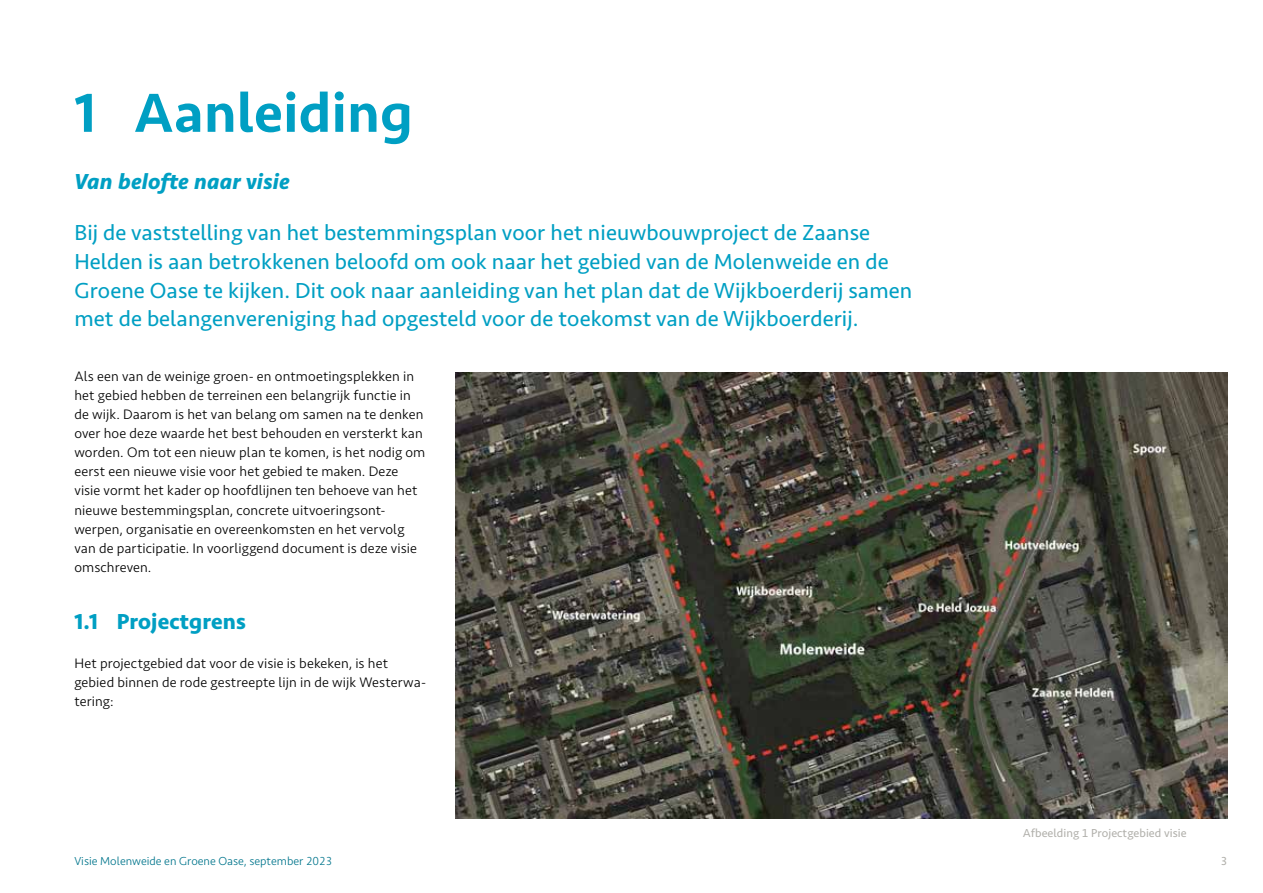
<style>
.page{position:relative;width:1263px;height:893px;background:#fff}
.page>*{position:absolute;margin:0;border:0;box-sizing:border-box;transform-origin:0 0}
.t1{font:500 57px "Seravek";letter-spacing:.005em;color:#009fc3}
.t2{font:22.5px/28.7px "Seravek";letter-spacing:.005em;color:#009fc3}
.t3{font:italic 700 22.5px "Seravek";letter-spacing:.005em;color:#009fc3}
.t4{font:700 22.5px "Seravek";color:#009fc3}
.t5{font:300 14.25px/19.2px "Seravek";letter-spacing:.01em;color:#000}
.t6{font:300 12px "Seravek";color:#00758c}
.t7{font:12px "Seravek";letter-spacing:.005em;color:#b2b1ac}
</style>
<div class="page">
<img style="left:455px;top:372px;width:773px;height:447px">
<h1 class="t1" style="left:74px;top:77px;width:340px">1 Aanleiding</h1>
<h2 class="t3" style="left:74px;top:168px;width:217px">Van belofte naar visie</h2>
<p class="t2" style="left:74px;top:219px;width:839px">Bij de vaststelling van het bestemmingsplan voor het nieuwbouwproject de Zaanse Helden is aan betrokkenen beloofd om ook naar het gebied van de Molenweide en de Groene Oase te kijken. Dit ook naar aanleiding van het plan dat de Wijkboerderij samen met de belangenvereniging had opgesteld voor de toekomst van de Wijkboerderij.</p>
<p class="t5" style="left:74px;top:366px;width:352px">Als een van de weinige groen- en ontmoetingsplekken in het gebied hebben de terreinen een belangrijk functie in de wijk. Daarom is het van belang om samen na te denken over hoe deze waarde het best behouden en versterkt kan worden. Om tot een nieuw plan te komen, is het nodig om eerst een nieuwe visie voor het gebied te maken. Deze visie vormt het kader op hoofdlijnen ten behoeve van het nieuwe bestemmingsplan, concrete uitvoeringsont&shy;werpen, organisatie en overeenkomsten en het vervolg van de participatie. In voorliggend document is deze visie omschreven.</p>
<h2 class="t4" style="left:74px;top:608px;width:173px">1.1 Projectgrens</h2>
<p class="t5" style="left:74px;top:653px;width:353px">Het projectgebied dat voor de visie is bekeken, is het gebied binnen de rode gestreepte lijn in de wijk Westerwa&shy;tering:</p>
<p class="t7" style="left:1023px;top:826px;width:165px">Afbeelding 1 Projectgebied visie</p>
<p class="t6" style="left:74px;top:854px;width:260px">Visie Molenweide en Groene Oase, september 2023</p>
<p class="t7" style="left:1221px;top:854px;width:8px">3</p>
</div>
